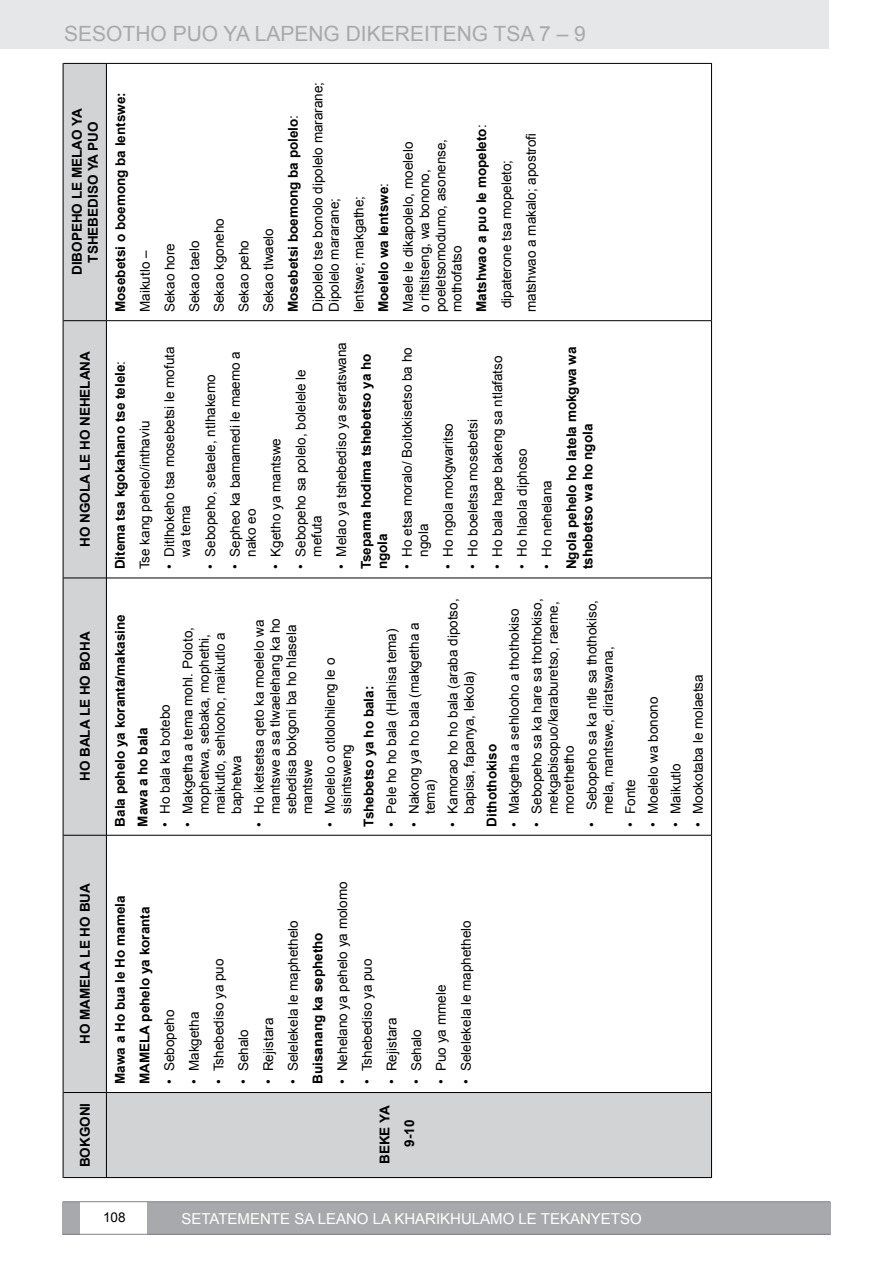
<style>
.page{position:relative;width:893px;height:1263px;background:#fff}
.page>*{position:absolute;margin:0;border:0;box-sizing:border-box;transform-origin:0 0}
.t1{font:21px "Arial";color:#a7a9ac}
.t2{font:15px "Arial";color:#fff}
.t3{font:13.5px/16.2px "Arial";color:#000}
.t4{font:700 13.5px/16.2px "Arial";color:#000}
.s1{font-weight:700}
.s2{font-weight:400}
</style>
<div class="page">
<div style="left:0;top:0;width:829px;height:49px;background:#e6e7e8"></div>
<div style="left:63px;top:1202px;width:17px;height:32px;background:#a7a9ac"></div>
<div style="left:147px;top:1202px;width:683px;height:32px;background:#a7a9ac"></div>
<hr style="left:63px;top:1234px;width:767px;height:1px;background:#808285">
<hr style="left:63px;top:1201px;width:767px;height:1px;background:#808285">
<div style="left:64px;top:64px;width:42px;height:1113px;background:#d1d3d4"></div>
<div style="left:106px;top:1092px;width:605px;height:85px;background:#d1d3d4"></div>
<hr style="left:63px;top:1177px;width:43px;height:1px;background:#000">
<hr style="left:63px;top:1092px;width:43px;height:1px;background:#000">
<hr style="left:63px;top:835px;width:43px;height:1px;background:#000">
<hr style="left:63px;top:578px;width:43px;height:1px;background:#000">
<hr style="left:63px;top:320px;width:43px;height:1px;background:#000">
<hr style="left:63px;top:63px;width:43px;height:1px;background:#000">
<hr style="left:63px;top:1092px;width:1px;height:86px;background:#000">
<hr style="left:63px;top:835px;width:1px;height:257px;background:#000">
<hr style="left:63px;top:578px;width:1px;height:257px;background:#000">
<hr style="left:63px;top:321px;width:1px;height:257px;background:#000">
<hr style="left:63px;top:63px;width:1px;height:258px;background:#000">
<hr style="left:106px;top:1092px;width:1px;height:86px;background:#000">
<hr style="left:106px;top:835px;width:1px;height:257px;background:#000">
<hr style="left:106px;top:578px;width:1px;height:257px;background:#000">
<hr style="left:106px;top:321px;width:1px;height:257px;background:#000">
<hr style="left:106px;top:63px;width:1px;height:258px;background:#000">
<hr style="left:107px;top:1177px;width:604px;height:1px;background:#000">
<hr style="left:107px;top:1092px;width:604px;height:1px;background:#000">
<hr style="left:107px;top:835px;width:604px;height:1px;background:#000">
<hr style="left:107px;top:578px;width:604px;height:1px;background:#000">
<hr style="left:107px;top:320px;width:604px;height:1px;background:#000">
<hr style="left:107px;top:63px;width:604px;height:1px;background:#000">
<hr style="left:711px;top:1092px;width:1px;height:86px;background:#000">
<hr style="left:711px;top:835px;width:1px;height:257px;background:#000">
<hr style="left:711px;top:578px;width:1px;height:257px;background:#000">
<hr style="left:711px;top:321px;width:1px;height:257px;background:#000">
<hr style="left:711px;top:63px;width:1px;height:258px;background:#000">
<h1 class="t1" style="left:64px;top:20px;width:523px">SESOTHO PUO YA LAPENG DIKEREITENG TSA 7 – 9</h1>
<p class="t4" style="left:69px;top:275px;width:168px;text-align:center;rotate:-90deg">DIBOPEHO LE MELAO YA<br>TSHEBEDISO YA PUO</p>
<p class="t4" style="left:77px;top:547px;width:198px;rotate:-90deg">HO NGOLA LE HO NEHELANA</p>
<p class="t4" style="left:77px;top:781px;width:151px;rotate:-90deg">HO BALA LE HO BOHA</p>
<p class="t4" style="left:113px;top:312px;width:221px;rotate:-90deg">Mosebetsi o boemong ba lentswe:</p>
<p class="t3" style="left:133px;top:312px;width:232px;line-height:24.8px;rotate:-90deg">Maikutlo –<br>Sekao hore<br>Sekao taelo<br>Sekao kgoneho<br>Sekao peho<br>Sekao tlwaelo<br><span class="s1">Mosebetsi boemong ba polelo</span>:<br>Dipolelo tse bonolo dipolelo mararane;</p>
<p class="t3" style="left:322px;top:312px;width:172px;line-height:24.8px;rotate:-90deg">Dipolelo mararane;<br>lentswe; makgathe;<br><span class="s1">Moelelo wa lentswe</span>:<br>Maele le dikapolelo, moelelo</p>
<p class="t3" style="left:416px;top:312px;width:175px;rotate:-90deg">o ritsitseng, wa bonono, poeletsomodumo, asonense, mothofatso</p>
<p class="t3" style="left:469px;top:312px;width:189px;line-height:24.8px;rotate:-90deg"><span class="s1">Matshwao a puo le mopeleto</span>: dipaterone tsa mopeleto; matshwao a makalo; apostrofi</p>
<p class="t4" style="left:108px;top:569px;width:210px;line-height:24.8px;rotate:-90deg">Ditema tsa kgokahano tse telele<span class="s2">:<br>Tse kang pehelo/inthaviu</span></p>
<p class="t3" style="left:161px;top:557px;width:212px;text-indent:-13px;rotate:-90deg">• Ditlhokeho tsa mosebetsi le mofuta wa tema</p>
<p class="t3" style="left:202px;top:569px;width:197px;rotate:-90deg">• Sebopeho, setaele, ntlhakemo</p>
<p class="t3" style="left:227px;top:557px;width:207px;text-indent:-13px;rotate:-90deg">• Sepheo ka bamamedi le maemo a nako eo</p>
<p class="t3" style="left:268px;top:569px;width:133px;rotate:-90deg">• Kgetho ya mantswe</p>
<p class="t3" style="left:293px;top:557px;width:189px;text-indent:-13px;rotate:-90deg">• Sebopeho sa polelo, bolelele le mefuta</p>
<p class="t3" style="left:334px;top:569px;width:229px;rotate:-90deg">• Melao ya tshebediso ya seratswana</p>
<p class="t4" style="left:358px;top:569px;width:217px;rotate:-90deg">Tsepama hodima tshebetso ya ho ngola</p>
<p class="t3" style="left:399px;top:557px;width:211px;text-indent:-13px;rotate:-90deg">• Ho etsa moralo/ Boitokisetso ba ho ngola</p>
<p class="t3" style="left:440px;top:569px;width:148px;rotate:-90deg">• Ho ngola mokgwaritso</p>
<p class="t3" style="left:465px;top:569px;width:152px;rotate:-90deg">• Ho boeletsa mosebetsi</p>
<p class="t3" style="left:489px;top:569px;width:215px;rotate:-90deg">• Ho bala hape bakeng sa ntlafatso</p>
<p class="t3" style="left:514px;top:569px;width:122px;rotate:-90deg">• Ho hlaola diphoso</p>
<p class="t3" style="left:539px;top:569px;width:91px;rotate:-90deg">• Ho nehelana</p>
<p class="t4" style="left:564px;top:569px;width:224px;rotate:-90deg">Ngola pehelo ho latela mokgwa wa tshebetso wa ho ngola</p>
<p class="t4" style="left:109px;top:827px;width:214px;line-height:22.5px;rotate:-90deg">Bala pehelo ya koranta/makasine<br>Mawa a ho bala</p>
<p class="t3" style="left:157px;top:827px;width:124px;rotate:-90deg">• Ho bala ka botebo</p>
<p class="t3" style="left:180px;top:814px;width:188px;text-indent:-13px;rotate:-90deg">• Makgetha a tema mohl. Poloto, mophetwa, sebaka, mophethi, maikutlo, sehlooho, maikutlo a baphetwa</p>
<p class="t3" style="left:251px;top:814px;width:197px;text-indent:-13px;rotate:-90deg">• Ho iketsetsa qeto ka moelelo wa mantswe a sa tlwaelehang ka ho sebedisa bokgoni ba ho hlasela mantswe</p>
<p class="t3" style="left:322px;top:814px;width:158px;text-indent:-13px;rotate:-90deg">• Moelelo o otlolohileng le o sisintsweng</p>
<p class="t4" style="left:361px;top:827px;width:142px;rotate:-90deg">Tshebetso ya ho bala:</p>
<p class="t3" style="left:383px;top:827px;width:200px;rotate:-90deg">• Pele ho ho bala (Hlahisa tema)</p>
<p class="t3" style="left:406px;top:814px;width:193px;text-indent:-13px;rotate:-90deg">• Nakong ya ho bala (makgetha a tema)</p>
<p class="t3" style="left:445px;top:814px;width:217px;text-indent:-13px;rotate:-90deg">• Kamorao ho ho bala (araba dipotso, bapisa, fapanya, lekola)</p>
<p class="t4" style="left:484px;top:827px;width:84px;rotate:-90deg">Dithothokiso</p>
<p class="t3" style="left:506px;top:827px;width:220px;rotate:-90deg">• Makgetha a sehlooho a thothokiso</p>
<p class="t3" style="left:529px;top:814px;width:217px;text-indent:-13px;rotate:-90deg">• Sebopeho sa ka hare sa thothokiso, mekgabisopuo/karaburetso, raeme, morethetho</p>
<p class="t3" style="left:584px;top:814px;width:215px;text-indent:-13px;rotate:-90deg">• Sebopeho sa ka ntle sa thothokiso, mela, mantswe, diratswana,</p>
<p class="t3" style="left:622px;top:827px;width:49px;rotate:-90deg">• Fonte</p>
<p class="t3" style="left:645px;top:827px;width:131px;rotate:-90deg">• Moelelo wa bonono</p>
<p class="t3" style="left:668px;top:827px;width:65px;rotate:-90deg">• Maikutlo</p>
<p class="t3" style="left:690px;top:827px;width:154px;rotate:-90deg">• Mookotaba le molaetsa</p>
<p class="t4" style="left:77px;top:1044px;width:162px;rotate:-90deg">HO MAMELA LE HO BUA</p>
<p class="t4" style="left:77px;top:1167px;width:66px;rotate:-90deg">BOKGONI</p>
<p class="t4" style="left:108px;top:1084px;width:190px;line-height:24.8px;rotate:-90deg">Mawa a Ho bua le Ho mamela<br>MAMELA pehelo ya koranta</p>
<p class="t3" style="left:161px;top:1084px;width:76px;rotate:-90deg">• Sebopeho</p>
<p class="t3" style="left:186px;top:1084px;width:74px;rotate:-90deg">• Makgetha</p>
<p class="t3" style="left:211px;top:1084px;width:127px;rotate:-90deg">• Tshebediso ya puo</p>
<p class="t3" style="left:236px;top:1084px;width:56px;rotate:-90deg">• Sehalo</p>
<p class="t3" style="left:260px;top:1084px;width:68px;rotate:-90deg">• Rejistara</p>
<p class="t3" style="left:285px;top:1084px;width:165px;rotate:-90deg">• Selelekela le maphethelo</p>
<p class="t4" style="left:310px;top:1084px;width:153px;rotate:-90deg">Buisanang ka sephetho</p>
<p class="t3" style="left:334px;top:1084px;width:204px;rotate:-90deg">• Nehelano ya pehelo ya molomo</p>
<p class="t3" style="left:359px;top:1084px;width:127px;rotate:-90deg">• Tshebediso ya puo</p>
<p class="t3" style="left:384px;top:1084px;width:68px;rotate:-90deg">• Rejistara</p>
<p class="t3" style="left:409px;top:1084px;width:56px;rotate:-90deg">• Sehalo</p>
<p class="t4" style="left:373px;top:1164px;width:60px;line-height:24.8px;text-align:center;rotate:-90deg">BEKE YA<br>9-10</p>
<p class="t3" style="left:433px;top:1084px;width:101px;rotate:-90deg">• Puo ya mmele</p>
<p class="t3" style="left:458px;top:1084px;width:165px;rotate:-90deg">• Selelekela le maphethelo</p>
<p class="t3" style="left:103px;top:1209px;width:24px">108</p>
<p class="t2" style="left:182px;top:1209px;width:462px">SETATEMENTE SA LEANO LA KHARIKHULAMO LE TEKANYETSO</p>
</div>
